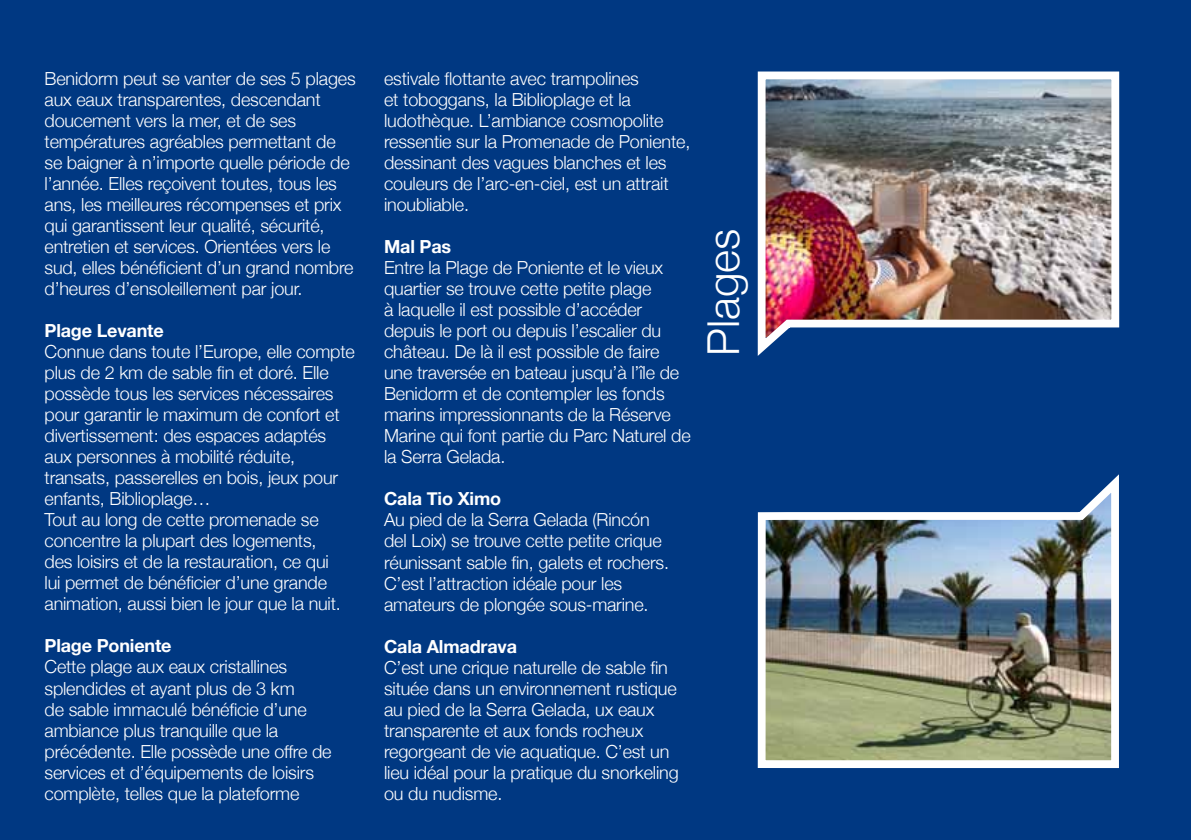
<style>
.page{position:relative;width:1191px;height:840px;background:#fff}
.page>*{position:absolute;margin:0;border:0;box-sizing:border-box;transform-origin:0 0}
.t1{font:300 44px "Helvetica Neue";color:#fff}
.t2{font:300 18px/21px "Helvetica Neue";letter-spacing:-.01em;color:#fff}
.t3{font:700 18px "Helvetica Neue";letter-spacing:-.01em;color:#fff}
</style>
<div class="page">
<div style="left:0;top:0;width:1191px;height:839px;background:#003882"></div>
<img style="left:757px;top:71px;width:363px;height:285px">
<img style="left:757px;top:474px;width:362px;height:295px">
<p class="t2" style="left:45px;top:67px;width:313px">Benidorm peut se vanter de ses 5 plages aux eaux transparentes, descendant doucement vers la mer, et de ses températures agréables permettant de se baigner à n’importe quelle période de l’année. Elles reçoivent toutes, tous les ans, les meilleures récompenses et prix qui garantissent leur qualité, sécurité, entretien et services. Orientées vers le sud, elles bénéficient d’un grand nombre d’heures d’ensoleillement par jour.</p>
<p class="t3" style="left:45px;top:314px;width:121px">Plage Levante</p>
<p class="t2" style="left:45px;top:340px;width:312px">Connue dans toute l’Europe, elle compte plus de 2 km de sable fin et doré. Elle possède tous les services nécessaires pour garantir le maximum de confort et divertissement: des espaces adaptés aux personnes à mobilité réduite, transats, passerelles en bois, jeux pour enfants, Biblioplage…<br>Tout au long de cette promenade se concentre la plupart des logements,<br>des loisirs et de la restauration, ce qui<br>lui permet de bénéficier d’une grande animation, aussi bien le jour que la nuit.</p>
<p class="t3" style="left:45px;top:629px;width:128px">Plage Poniente</p>
<p class="t2" style="left:45px;top:655px;width:288px">Cette plage aux eaux cristallines splendides et ayant plus de 3 km<br>de sable immaculé bénéficie d’une ambiance plus tranquille que la précédente. Elle possède une offre de services et d’équipements de loisirs complète, telles que la plateforme</p>
<p class="t2" style="left:384px;top:67px;width:308px">estivale flottante avec trampolines<br>et toboggans, la Biblioplage et la ludothèque. L’ambiance cosmopolite ressentie sur la Promenade de Poniente, dessinant des vagues blanches et les couleurs de l’arc-en-ciel, est un attrait inoubliable.</p>
<p class="t3" style="left:384px;top:230px;width:69px">Mal Pas</p>
<p class="t2" style="left:384px;top:256px;width:308px">Entre la Plage de Poniente et le vieux quartier se trouve cette petite plage<br>à laquelle il est possible d’accéder depuis le port ou depuis l’escalier du château. De là il est possible de faire une traversée en bateau jusqu’à l’île de Benidorm et de contempler les fonds marins impressionnants de la Réserve Marine qui font partie du Parc Naturel de la Serra Gelada.</p>
<p class="t3" style="left:384px;top:482px;width:119px">Cala Tio Ximo</p>
<p class="t2" style="left:384px;top:508px;width:286px">Au pied de la Serra Gelada (Rincón del Loix) se trouve cette petite crique réunissant sable fin, galets et rochers.<br>C’est l’attraction idéale pour les amateurs de plongée sous-marine.</p>
<p class="t3" style="left:384px;top:629px;width:134px">Cala Almadrava</p>
<p class="t2" style="left:384px;top:655px;width:296px">C’est une crique naturelle de sable fin située dans un environnement rustique au pied de la Serra Gelada, ux eaux transparente et aux fonds rocheux regorgeant de vie aquatique. C’est un lieu idéal pour la pratique du snorkeling ou du nudisme.</p>
<h1 class="t1" style="left:688px;top:356px;width:129px;rotate:-90deg">Plages</h1>
</div>
